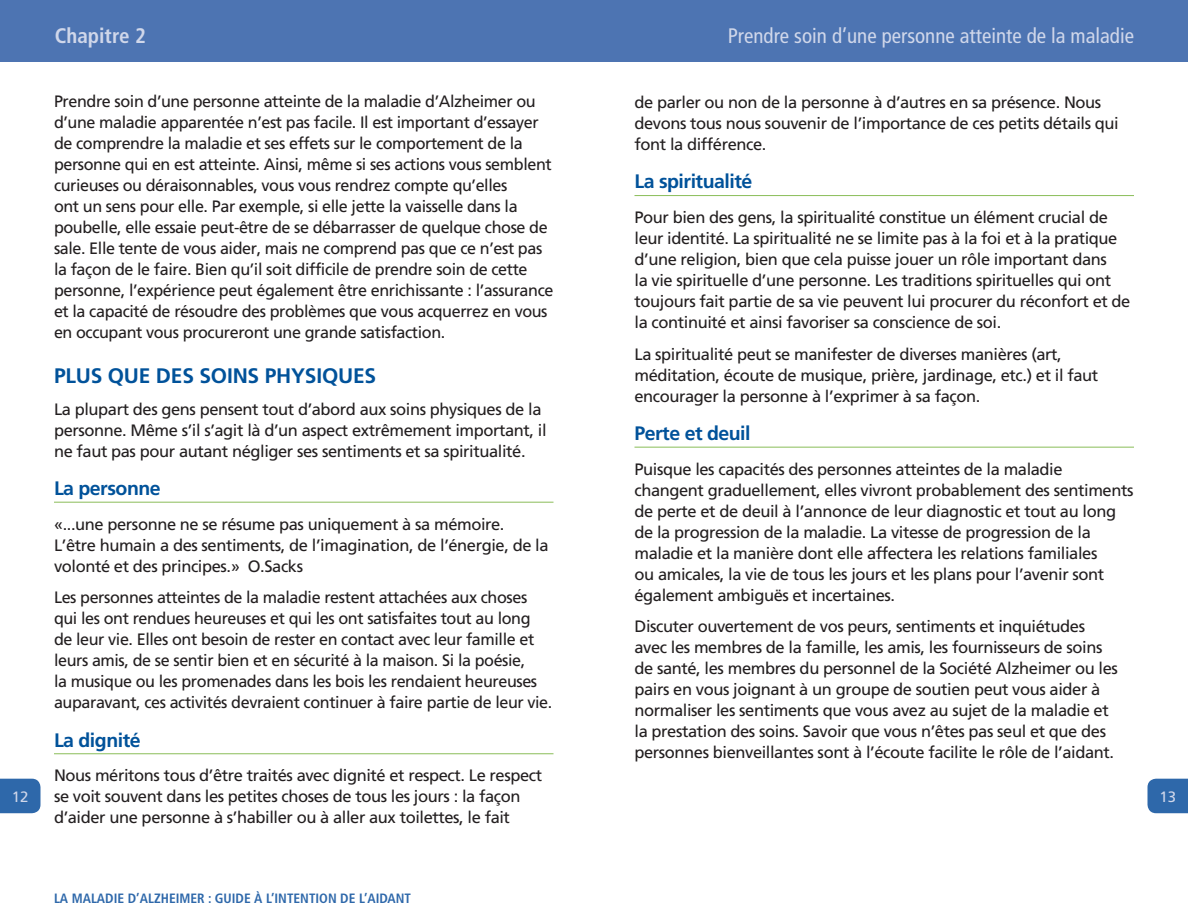
<style>
.page{position:relative;width:1188px;height:918px;background:#fff}
.page>*{position:absolute;margin:0;border:0;box-sizing:border-box;transform-origin:0 0}
.t1{font:condensed 21px "Frutiger";color:#d0d7ea}
.Subhead{font:700 21px "Frutiger";letter-spacing:-.01em;color:#01529a}
.t2{font:700 condensed 21px "Frutiger";color:#d0d7ea}
.Sub-sub_heading{font:700 19.5px "Frutiger";letter-spacing:-.025em;color:#01529a}
.body_text{font:16.5px/21px "Frutiger";letter-spacing:-.025em;color:#231f20}
.t3{font:15px "Frutiger";color:#d0d7ea}
.t4{font:700 condensed 13.5px "Frutiger";color:#2e68aa}
</style>
<div class="page">
<svg style="left:0;top:779px;width:40px;height:34px"></svg>
<div style="left:594px;top:0;width:594px;height:62px;background:#4d74b2"></div>
<div style="left:0;top:0;width:594px;height:62px;background:#4d74b2"></div>
<hr style="left:54px;top:502px;width:500px;height:1px;background:#8abd59">
<hr style="left:54px;top:753px;width:500px;height:1px;background:#8abd59">
<hr style="left:634px;top:195px;width:500px;height:1px;background:#8abd59">
<hr style="left:634px;top:447px;width:500px;height:1px;background:#8abd59">
<svg style="left:1148px;top:779px;width:40px;height:34px"></svg>
<p class="t3" style="left:12px;top:788px;width:18px">12</p>
<p class="t2" style="left:55px;top:23px;width:93px">Chapitre 2</p>
<p class="t1" style="left:728px;top:23px;width:408px">Prendre soin d’une personne atteinte de la maladie</p>
<p class="body_text" style="left:54px;top:91px;width:501px">Prendre soin d’une personne atteinte de la maladie d’Alzheimer ou d’une maladie apparentée n’est pas facile. Il est important d’essayer de comprendre la maladie et ses effets sur le comportement de la personne qui en est atteinte. Ainsi, même si ses actions vous semblent curieuses ou déraisonnables, vous vous rendrez compte qu’elles<br>ont un sens pour elle. Par exemple, si elle jette la vaisselle dans la poubelle, elle essaie peut-être de se débarrasser de quelque chose de sale. Elle tente de vous aider, mais ne comprend pas que ce n’est pas la façon de le faire. Bien qu’il soit difficile de prendre soin de cette personne, l’expérience peut également être enrichissante : l’assurance et la capacité de résoudre des problèmes que vous acquerrez en vous en occupant vous procureront une grande satisfaction.</p>
<p class="Subhead" style="left:54px;top:363px;width:324px">PLUS QUE DES SOINS PHYSIQUES</p>
<p class="body_text" style="left:54px;top:398px;width:494px">La plupart des gens pensent tout d’abord aux soins physiques de la personne. Même s’il s’agit là d’un aspect extrêmement important, il ne faut pas pour autant négliger ses sentiments et sa spiritualité.</p>
<p class="Sub-sub_heading" style="left:54px;top:477px;width:108px">La personne</p>
<p class="body_text" style="left:54px;top:513px;width:496px">«...une personne ne se résume pas uniquement à sa mémoire.<br>L’être humain a des sentiments, de l’imagination, de l’énergie, de la volonté et des principes.» O.Sacks</p>
<p class="body_text" style="left:54px;top:587px;width:500px">Les personnes atteintes de la maladie restent attachées aux choses qui les ont rendues heureuses et qui les ont satisfaites tout au long de leur vie. Elles ont besoin de rester en contact avec leur famille et leurs amis, de se sentir bien et en sécurité à la maison. Si la poésie,<br>la musique ou les promenades dans les bois les rendaient heureuses auparavant, ces activités devraient continuer à faire partie de leur vie.</p>
<p class="Sub-sub_heading" style="left:54px;top:728px;width:88px">La dignité</p>
<p class="body_text" style="left:54px;top:765px;width:490px">Nous méritons tous d’être traités avec dignité et respect. Le respect se voit souvent dans les petites choses de tous les jours : la façon d’aider une personne à s’habiller ou à aller aux toilettes, le fait</p>
<p class="t4" style="left:54px;top:891px;width:359px">LA MALADIE D’ALZHEIMER : GUIDE À L’INTENTION DE L’AIDANT</p>
<p class="body_text" style="left:634px;top:92px;width:486px">de parler ou non de la personne à d’autres en sa présence. Nous devons tous nous souvenir de l’importance de ces petits détails qui font la différence.</p>
<p class="Sub-sub_heading" style="left:634px;top:170px;width:119px">La spiritualité</p>
<p class="body_text" style="left:634px;top:207px;width:498px">Pour bien des gens, la spiritualité constitue un élément crucial de leur identité. La spiritualité ne se limite pas à la foi et à la pratique d’une religion, bien que cela puisse jouer un rôle important dans<br>la vie spirituelle d’une personne. Les traditions spirituelles qui ont toujours fait partie de sa vie peuvent lui procurer du réconfort et de la continuité et ainsi favoriser sa conscience de soi.</p>
<p class="body_text" style="left:634px;top:343px;width:465px">La spiritualité peut se manifester de diverses manières (art, méditation, écoute de musique, prière, jardinage, etc.) et il faut encourager la personne à l’exprimer à sa façon.</p>
<p class="Sub-sub_heading" style="left:634px;top:422px;width:118px">Perte et deuil</p>
<p class="body_text" style="left:634px;top:458px;width:500px">Puisque les capacités des personnes atteintes de la maladie changent graduellement, elles vivront probablement des sentiments de perte et de deuil à l’annonce de leur diagnostic et tout au long de la progression de la maladie. La vitesse de progression de la maladie et la manière dont elle affectera les relations familiales<br>ou amicales, la vie de tous les jours et les plans pour l’avenir sont également ambiguës et incertaines.</p>
<p class="body_text" style="left:634px;top:616px;width:485px">Discuter ouvertement de vos peurs, sentiments et inquiétudes avec les membres de la famille, les amis, les fournisseurs de soins de santé, les membres du personnel de la Société Alzheimer ou les pairs en vous joignant à un groupe de soutien peut vous aider à normaliser les sentiments que vous avez au sujet de la maladie et la prestation des soins. Savoir que vous n’êtes pas seul et que des personnes bienveillantes sont à l’écoute facilite le rôle de l’aidant.</p>
<p class="t3" style="left:1159px;top:788px;width:18px">13</p>
</div>
